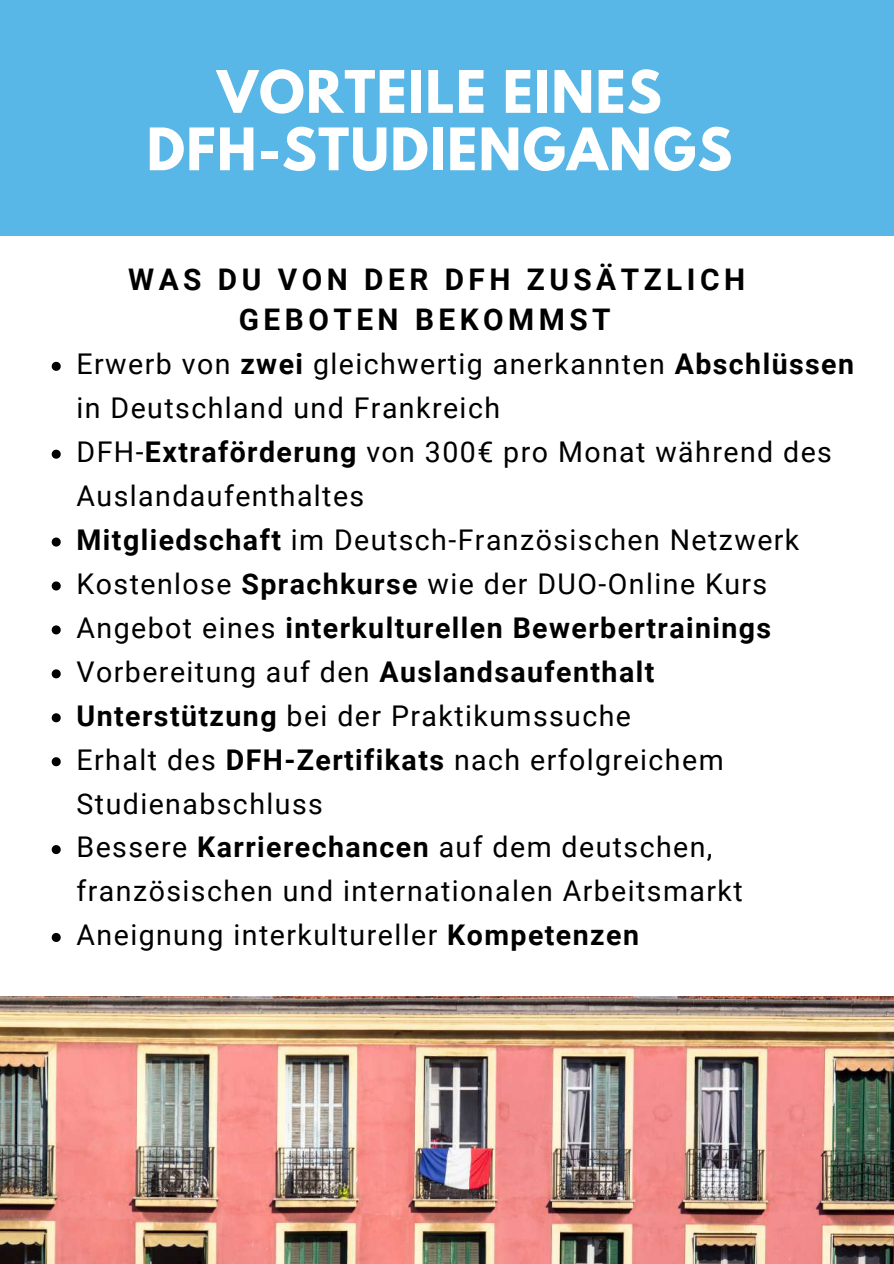
<style>
.page{position:relative;width:894px;height:1264px;background:#fff}
.page>*{position:absolute;margin:0;border:0;box-sizing:border-box;transform-origin:0 0}
.t1{font:700 51.9px/57.4px "League Spartan";letter-spacing:.025em;color:#fff;text-align:center}
.t2{font:700 29.85px/39.2px "Roboto";letter-spacing:.15em;color:#000}
.t3{font:28.5px/44px "Roboto";letter-spacing:.05em;color:#000}
.s1{font-weight:700}
</style>
<div class="page">
<div style="left:0;top:0;width:893px;height:236px;background:#59b7e7"></div>
<svg style="left:52px;top:362px;width:9px;height:9px"></svg>
<svg style="left:52px;top:449px;width:9px;height:9px"></svg>
<svg style="left:52px;top:537px;width:9px;height:9px"></svg>
<svg style="left:52px;top:581px;width:9px;height:9px"></svg>
<svg style="left:52px;top:625px;width:9px;height:9px"></svg>
<svg style="left:52px;top:669px;width:9px;height:9px"></svg>
<svg style="left:52px;top:713px;width:9px;height:9px"></svg>
<svg style="left:52px;top:757px;width:9px;height:9px"></svg>
<svg style="left:52px;top:845px;width:9px;height:9px"></svg>
<svg style="left:52px;top:933px;width:9px;height:9px"></svg>
<img style="left:0;top:996px;width:893px;height:267px">
<h1 class="t1" style="left:147px;top:70px;width:587px">VORTEILE EINES<br>DFH-STUDIENGANGS</h1>
<p class="t2" style="left:239px;top:261px;width:507px;text-indent:-111px">WAS DU VON DER DFH ZUSÄTZLICH<br>GEBOTEN BEKOMMST</p>
<p class="t3" style="left:77px;top:342px;width:778px">Erwerb von <span class="s1">zwei</span> gleichwertig anerkannten <span class="s1">Abschlüssen </span>in Deutschland und Frankreich<br>DFH-<span class="s1">Extraförderung</span> von 300€ pro Monat während des Auslandaufenthaltes<br><span class="s1">Mitgliedschaft</span> im Deutsch-Französischen Netzwerk Kostenlose <span class="s1">Sprachkurse</span> wie der DUO-Online Kurs Angebot eines <span class="s1">interkulturellen Bewerbertrainings </span>Vorbereitung auf den <span class="s1">Auslandsaufenthalt Unterstützung</span> bei der Praktikumssuche<br>Erhalt des <span class="s1">DFH-Zertifikats</span> nach erfolgreichem Studienabschluss<br>Bessere <span class="s1">Karrierechancen</span> auf dem deutschen, französischen und internationalen Arbeitsmarkt Aneignung interkultureller <span class="s1">Kompetenzen</span></p>
</div>
